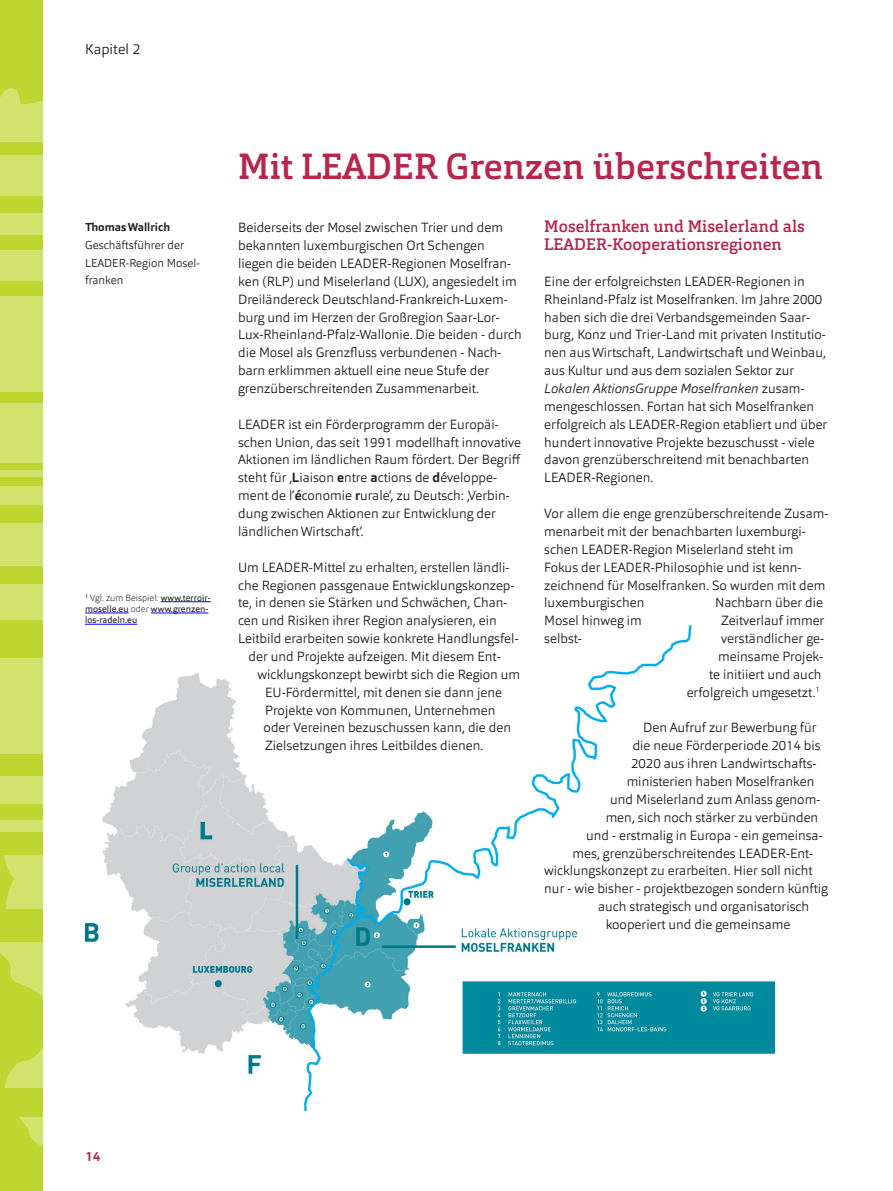
<style>
.page{position:relative;width:893px;height:1191px;background:#fff}
.page>*{position:absolute;margin:0;border:0;box-sizing:border-box;transform-origin:0 0}
.H2-Artikelüberschrif{font:500 36px "Orgon Slab";color:#b6274b}
.H6_-Zwischenüberschr{font:500 16.5px/17.9px "Orgon Slab";color:#b6274b}
.S1-Kolumnentitel{font:300 14.25px "Orgon";letter-spacing:.01em;color:#231f20}
.T1-Text_links_mit_Ab{font:300 13.2px/17.9px "Orgon";color:#231f20}
.T1-Text_linksbündig{font:300 13.2px/17.9px "Orgon";color:#231f20}
.S2-Seitenzahl{font:700 13.2px "Orgon";color:#b6274b}
.T6-Marginalien{font:300 11.4px/17.9px "Orgon";color:#231f20}
.T6-Marginalien-2{font:700 11.4px "Orgon";color:#231f20}
.T8-Fußnoten_ohne_Tab{font:9px/11.2px "Orgon";letter-spacing:.005em;color:#231f20}
.s1{font-weight:200}
.s2{font-weight:700}
.s3{font-style:italic}
</style>
<div class="page">
<svg style="left:0;top:0;width:43px;height:1117px;background:#c2d83d"></svg>
<div style="left:0;top:252px;width:43px;height:28px;background:#d1e26d"></div>
<div style="left:0;top:470px;width:43px;height:6px;background:#d1e26d"></div>
<div style="left:0;top:820px;width:43px;height:12px;background:#d1e26d"></div>
<div style="left:0;top:403px;width:43px;height:59px;background:#d1e26d"></div>
<div style="left:0;top:522px;width:43px;height:43px;background:#d1e26d"></div>
<svg style="left:0;top:942px;width:43px;height:60px;background:#cadd56"></svg>
<div style="left:0;top:486px;width:43px;height:19px;background:#d1e26d"></div>
<div style="left:0;top:584px;width:43px;height:36px;background:#d1e26d"></div>
<div style="left:0;top:658px;width:43px;height:95px;background:#d1e26d"></div>
<div style="left:0;top:297px;width:43px;height:95px;background:#d1e26d"></div>
<div style="left:0;top:776px;width:43px;height:28px;background:#d1e26d"></div>
<svg style="left:0;top:855px;width:43px;height:53px;background:#cddf61"></svg>
<svg style="left:0;top:1038px;width:43px;height:49px;background:#c6db4b"></svg>
<svg style="left:0;top:1117px;width:43px;height:74px;background:#c0d737"></svg>
<div style="left:0;top:1016px;width:43px;height:11px;background:#bed630"></div>
<img style="left:85px;top:625px;width:690px;height:485px">
<hr style="left:161px;top:601px;width:50px;height:1px;background:#00f">
<hr style="left:85px;top:613px;width:44px;height:1px;background:#00f">
<hr style="left:151px;top:613px;width:57px;height:1px;background:#00f">
<hr style="left:85px;top:624px;width:52px;height:1px;background:#00f">
<p class="S1-Kolumnentitel" style="left:85px;top:40px;width:57px">Kapitel 2</p>
<p class="T6-Marginalien-2" style="left:85px;top:219px;width:87px">Thomas Wallrich</p>
<p class="T6-Marginalien" style="left:85px;top:236px;width:101px">Geschäftsführer der</p>
<p class="T6-Marginalien" style="left:85px;top:253px;width:116px">LEADER-Region Mosel&shy;franken</p>
<p class="T8-Fußnoten_ohne_Tab" style="left:85px;top:592px;width:127px"><sup>1</sup> <span class="s1">Vgl. zum Beispiel:</span> www.terroir&shy;moselle.eu <span class="s1">oder</span> www.grenzen&shy;los-radeln.eu</p>
<p class="H2-Artikelüberschrif" style="left:238px;top:143px;width:587px">Mit LEADER Grenzen überschreiten</p>
<p class="T1-Text_linksbündig" style="left:238px;top:219px;width:285px">Beiderseits der Mosel zwischen Trier und dem bekannten luxemburgischen Ort Schengen liegen die beiden LEADER-Regionen Moselfran&shy;ken (RLP) und Miselerland (LUX), angesiedelt im Dreiländereck Deutschland-Frankreich-Luxem&shy;burg und im Herzen der Großregion Saar-Lor-Lux-Rheinland-Pfalz-Wallonie. Die beiden - durch die Mosel als Grenzfluss verbundenen - Nach&shy;barn erklimmen aktuell eine neue Stufe der grenzüberschreitenden Zusammenarbeit.</p>
<p class="T1-Text_links_mit_Ab" style="left:238px;top:415px;width:284px">LEADER ist ein Förderprogramm der Europäi&shy;schen Union, das seit 1991 modellhaft innovative Aktionen im ländlichen Raum fördert. Der Begriff steht für ‚<span class="s2">L</span>iaison <span class="s2">e</span>ntre <span class="s2">a</span>ctions de <span class="s2">d</span>éveloppe&shy;ment de l‘<span class="s2">é</span>conomie <span class="s2">r</span>urale‘, zu Deutsch: ‚Verbin&shy;dung zwischen Aktionen zur Entwicklung der ländlichen Wirtschaft‘.</p>
<p class="T1-Text_links_mit_Ab" style="left:238px;top:558px;width:273px">Um LEADER-Mittel zu erhalten, erstellen ländli-</p>
<p class="T1-Text_links_mit_Ab" style="left:238px;top:576px;width:278px">che Regionen passgenaue Entwicklungskonzep-</p>
<p class="T1-Text_links_mit_Ab" style="left:238px;top:594px;width:271px">te, in denen sie Stärken und Schwächen, Chan-</p>
<p class="T1-Text_links_mit_Ab" style="left:238px;top:611px;width:260px">cen und Risiken ihrer Region analysieren, ein</p>
<p class="T1-Text_links_mit_Ab" style="left:238px;top:629px;width:282px">Leitbild erarbeiten sowie konkrete Handlungsfel-</p>
<p class="T1-Text_links_mit_Ab" style="left:249px;top:647px;width:254px">der und Projekte aufzeigen. Mit diesem Ent-</p>
<p class="T1-Text_links_mit_Ab" style="left:258px;top:665px;width:264px">wicklungskonzept bewirbt sich die Region um</p>
<p class="T1-Text_links_mit_Ab" style="left:265px;top:683px;width:238px">EU-Fördermittel, mit denen sie dann jene</p>
<p class="T1-Text_links_mit_Ab" style="left:265px;top:701px;width:232px">Projekte von Kommunen, Unternehmen</p>
<p class="T1-Text_links_mit_Ab" style="left:264px;top:719px;width:249px">oder Vereinen bezuschussen kann, die den</p>
<p class="T1-Text_links_mit_Ab" style="left:265px;top:736px;width:220px">Zielsetzungen ihres Leitbildes dienen.</p>
<p class="H6_-Zwischenüberschr" style="left:544px;top:217px;width:262px">Moselfranken und Miselerland als<br>LEADER-Kooperationsregionen</p>
<p class="T1-Text_linksbündig" style="left:544px;top:272px;width:285px">Eine der erfolgreichsten LEADER-Regionen in Rheinland-Pfalz ist Moselfranken. Im Jahre 2000 haben sich die drei Verbandsgemeinden Saar&shy;burg, Konz und Trier-Land mit privaten Institutio&shy;nen aus Wirtschaft, Landwirtschaft und Weinbau, aus Kultur und aus dem sozialen Sektor zur <span class="s3">Lokalen AktionsGruppe Moselfranken</span> zusam&shy;mengeschlossen. Fortan hat sich Moselfranken erfolgreich als LEADER-Region etabliert und über hundert innovative Projekte bezuschusst - viele davon grenzüberschreitend mit benachbarten LEADER-Regionen.</p>
<p class="T1-Text_links_mit_Ab" style="left:544px;top:504px;width:286px">Vor allem die enge grenzüberschreitende Zusam&shy;menarbeit mit der benachbarten luxemburgi&shy;schen LEADER-Region Miselerland steht im Fokus der LEADER-Philosophie und ist kenn&shy;zeichnend für Moselfranken. So wurden mit dem luxemburgischen</p>
<p class="T1-Text_links_mit_Ab" style="left:715px;top:594px;width:109px">Nachbarn über die</p>
<p class="T1-Text_links_mit_Ab" style="left:544px;top:611px;width:99px">Mosel hinweg im</p>
<p class="T1-Text_links_mit_Ab" style="left:721px;top:611px;width:105px">Zeitverlauf immer</p>
<p class="T1-Text_links_mit_Ab" style="left:544px;top:629px;width:39px">selbst-</p>
<p class="T1-Text_links_mit_Ab" style="left:721px;top:629px;width:104px">verständlicher ge-</p>
<p class="T1-Text_links_mit_Ab" style="left:718px;top:647px;width:107px">meinsame Projek-</p>
<p class="T1-Text_links_mit_Ab" style="left:709px;top:665px;width:114px">te initiiert und auch</p>
<p class="T1-Text_links_mit_Ab" style="left:687px;top:683px;width:135px">erfolgreich umgesetzt.<sup>1</sup></p>
<p class="T1-Text_links_mit_Ab" style="left:643px;top:719px;width:175px">Den Aufruf zur Bewerbung für</p>
<p class="T1-Text_links_mit_Ab" style="left:633px;top:736px;width:189px">die neue Förderperiode 2014 bis</p>
<p class="T1-Text_links_mit_Ab" style="left:631px;top:754px;width:187px">2020 aus ihren Landwirtschafts-</p>
<p class="T1-Text_links_mit_Ab" style="left:627px;top:772px;width:189px">ministerien haben Moselfranken</p>
<p class="T1-Text_links_mit_Ab" style="left:610px;top:790px;width:212px">und Miselerland zum Anlass genom-</p>
<p class="T1-Text_links_mit_Ab" style="left:606px;top:808px;width:214px">men, sich noch stärker zu verbünden</p>
<p class="T1-Text_links_mit_Ab" style="left:586px;top:826px;width:238px">und - erstmalig in Europa - ein gemeinsa-</p>
<p class="T1-Text_links_mit_Ab" style="left:573px;top:844px;width:242px">mes, grenzüberschreitendes LEADER-Ent-</p>
<p class="T1-Text_links_mit_Ab" style="left:544px;top:861px;width:270px">wicklungskonzept zu erarbeiten. Hier soll nicht</p>
<p class="T1-Text_links_mit_Ab" style="left:544px;top:879px;width:285px">nur - wie bisher - projektbezogen sondern künftig</p>
<p class="T1-Text_links_mit_Ab" style="left:598px;top:897px;width:213px">auch strategisch und organisatorisch</p>
<p class="T1-Text_links_mit_Ab" style="left:606px;top:915px;width:186px">kooperiert und die gemeinsame</p>
<p class="S2-Seitenzahl" style="left:85px;top:1148px;width:17px">14</p>
</div>
